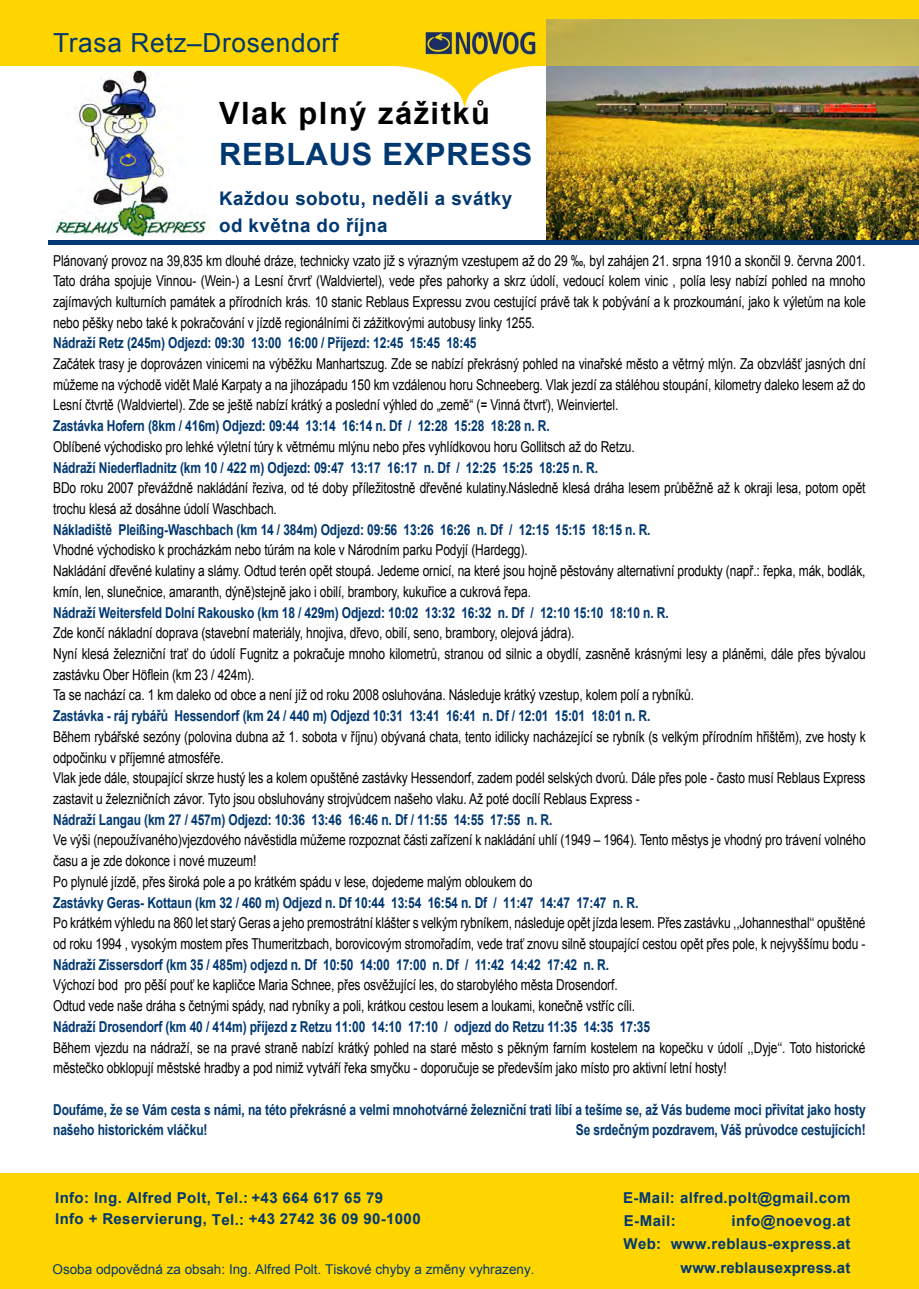
<style>
.page{position:relative;width:919px;height:1289px;background:#fff}
.page>*{position:absolute;margin:0;border:0;box-sizing:border-box;transform-origin:0 0}
.t1{font:700 30.75px "Arial";letter-spacing:.05em;color:#000}
.t2{font:700 30.75px "Arial";letter-spacing:.025em;color:#003871}
.t3{font:26.25px "Arial";letter-spacing:.025em;color:#003871}
.t4{font:700 18.75px/27px "Arial";letter-spacing:.025em;color:#003871}
.t5{font:15px/20.7px "Arial";letter-spacing:-.01em;color:#000;scale:.8 1}
.t6{font:700 15px/20.7px "Arial";letter-spacing:-.01em;color:#003871;scale:.8 1}
.t7{font:700 15px/21.9px "Arial";letter-spacing:.025em;color:#003871}
.t8{font:700 15px/23.2px "Arial";letter-spacing:.03em;color:#003871}
.t9{font:700 15px/23.2px "Arial";letter-spacing:.025em;color:#003870;text-align:right}
.t10{font:13.5px "Arial";color:#003870}
.s1{font-style:inherit}
.s2{color:#003870}
</style>
<div class="page">
<div style="left:0;top:1172px;width:918px;height:116px;background:#ffd500"></div>
<div style="left:0;top:0;width:918px;height:66px;background:#ffd500"></div>
<img style="left:546px;top:66px;width:372px;height:174px">
<div style="left:49px;top:240px;width:869px;height:5px;background:#003871"></div>
<img style="left:55px;top:70px;width:155px;height:166px">
<svg style="left:394px;top:48px;width:142px;height:58px"></svg>
<svg style="left:546px;top:19px;width:372px;height:47px;background:#c1b455"></svg>
<img style="left:424px;top:29px;width:112px;height:27px">
<h2 class="t3" style="left:53px;top:26px;width:286px">Trasa Retz–Drosendorf</h2>
<h1 class="t1" style="left:219px;top:93px;width:272px">Vlak plný zážitků</h1>
<h1 class="t2" style="left:219px;top:134px;width:315px">REBLAUS EXPRESS</h1>
<p class="t4" style="left:219px;top:186px;width:294px">Každou sobotu, neděli a svátky od května do října</p>
<p class="t5" style="left:53px;top:250px;width:1017px;text-align:justify">Plánovaný provoz na 39,835 km dlouhé dráze, technicky vzato již s výrazným vzestupem až do 29 ‰, byl zahájen 21. srpna 1910 a skončil 9. června 2001.<br>Tato dráha spojuje Vinnou- (Wein-) a Lesní črvrť (Waldviertel), vede přes pahorky a skrz údolí, vedoucí kolem vinic , polía lesy nabízí pohled na mnoho zajímavých kulturních památek a přírodních krás. 10 stanic Reblaus Expressu zvou cestující právě tak k pobývání a k prozkoumání, jako k výletům na kole nebo pěšky nebo také k pokračování v jízdě regionálními či zážitkovými autobusy linky 1255.</p>
<p class="t6" style="left:53px;top:333px;width:530px">Nádraží Retz (245m) Odjezd: 09:30 13:00 16:00 / Příjezd: 12:45 15:45 18:45</p>
<p class="t5" style="left:53px;top:353px;width:1017px;text-align:justify">Začátek trasy je doprovázen vinicemi na výběžku Manhartszug. Zde se nabízí překrásný pohled na vinařské město a větrný mlýn. Za obzvlášť jasných dní můžeme na východě vidět Malé Karpaty a na jihozápadu 150 km vzdálenou horu Schneeberg. Vlak jezdí za stáléhou stoupání, kilometry daleko lesem až do Lesní čtvrtě (Waldviertel). Zde se ještě nabízí krátký a poslední výhled do „země“ (= Vinná čtvrť), Weinviertel.</p>
<p class="t6" style="left:53px;top:416px;width:622px">Zastávka Hofern (8km / 416m) Odjezd: 09:44 13:14 16:14 n. Df / 12:28 15:28 18:28 n. R.</p>
<p class="t5" style="left:53px;top:436px;width:728px">Oblíbené východisko pro lehké výletní túry k větrnému mlýnu nebo přes vyhlídkovou horu Gollitsch až do Retzu.</p>
<p class="t6" style="left:53px;top:457px;width:682px">Nádraží Niederfladnitz (km 10 / 422 m) Odjezd: 09:47 13:17 16:17 n. Df / 12:25 15:25 18:25 n. R.</p>
<p class="t5" style="left:53px;top:478px;width:1016px">BDo roku 2007 převáždně nakládání řeziva, od té doby příležitostně dřevěné kulatiny.Následně klesá dráha lesem průběžně až k okraji lesa, potom opět trochu klesá až dosáhne údolí Waschbach.</p>
<p class="t6" style="left:53px;top:519px;width:748px">Nákladiště Pleißing-Waschbach (km 14 / 384m) Odjezd: 09:56 13:26 16:26 n. Df / 12:15 15:15 18:15 n. R.</p>
<p class="t5" style="left:53px;top:540px;width:1016px">Vhodné východisko k procházkám nebo túrám na kole v Národním parku Podyjí (Hardegg).<br>Nakládání dřevěné kulatiny a slámy. Odtud terén opět stoupá. Jedeme ornicí, na které jsou hojně pěstovány alternativní produkty (např.: řepka, mák, bodlák, kmín, len, slunečnice, amaranth, dýně)stejně jako i obilí, brambory, kukuřice a cukrová řepa.</p>
<p class="t6" style="left:53px;top:602px;width:770px">Nádraží Weitersfeld Dolní Rakousko (km 18 / 429m) Odjezd: 10:02 13:32 16:32 n. Df / 12:10 15:10 18:10 n. R.</p>
<p class="t5" style="left:53px;top:623px;width:1016px">Zde končí nákladní doprava (stavební materiály, hnojiva, dřevo, obilí, seno, brambory, olejová jádra).<br>Nyní klesá železniční trať do údolí Fugnitz a pokračuje mnoho kilometrů, stranou od silnic a obydlí, zasněně krásnými lesy a pláněmi, dále přes bývalou zastávku Ober Höflein (km 23 / 424m).<br>Ta se nachází ca. 1 km daleko od obce a není jíž od roku 2008 osluhována. Následuje krátký vzestup, kolem polí a rybníků.</p>
<p class="t6" style="left:53px;top:706px;width:748px">Zastávka - ráj rybářů Hessendorf (km 24 / 440 m) Odjezd 10:31 13:41 16:41 n. Df / 12:01 15:01 18:01 n. R.</p>
<p class="t5" style="left:53px;top:726px;width:1017px">Během rybářské sezóny (polovina dubna až 1. sobota v říjnu) obývaná chata, tento idilicky nacházející se rybník (s velkým přírodním hřištěm), zve hosty k odpočinku v příjemné atmosféře.<br>Vlak jede dále, stoupající skrze hustý les a kolem opuštěné zastávky Hessendorf, zadem podél selských dvorů. Dále přes pole - často musí Reblaus Express zastavit u železničních závor. Tyto jsou obsluhovány strojvůdcem našeho vlaku. Až poté docílí Reblaus Express -</p>
<p class="t6" style="left:53px;top:809px;width:625px">Nádraží Langau (km 27 / 457m) Odjezd: 10:36 13:46 16:46 n. Df / 11:55 14:55 17:55 n. R.</p>
<p class="t5" style="left:53px;top:830px;width:1017px">Ve výši (nepoužívaného)vjezdového návěstidla můžeme rozpoznat části zařízení k nakládání uhlí (1949 – 1964). Tento městys je vhodný pro trávení volného času a je zde dokonce i nové muzeum!<br>Po plynulé jízdě, přes široká pole a po krátkém spádu v lese, dojedeme malým obloukem do</p>
<p class="t6" style="left:53px;top:892px;width:733px">Zastávky Geras- Kottaun (km 32 / 460 m) Odjezd n. Df 10:44 13:54 16:54 n. Df / 11:47 14:47 17:47 n. R.</p>
<p class="t5" style="left:53px;top:912px;width:1016px">Po krátkém výhledu na 860 let starý Geras a jeho premostrátní klášter s velkým rybníkem, následuje opět jízda lesem. Přes zastávku ,,Johannesthal‘‘ opuštěné od roku 1994 , vysokým mostem přes Thumeritzbach, borovicovým stromořadím, vede trať znovu silně stoupající cestou opět přes pole, k nejvyššímu bodu -</p>
<p class="t6" style="left:53px;top:954px;width:696px">Nádraží Zissersdorf (km 35 / 485m) odjezd n. Df 10:50 14:00 17:00 n. Df / 11:42 14:42 17:42 n. R.</p>
<p class="t5" style="left:53px;top:974px;width:728px">Výchozí bod pro pěší pouť ke kapličce Maria Schnee, přes osvěžující les, do starobylého města Drosendorf.<br>Odtud vede naše dráha s četnými spády, nad rybníky a poli, krátkou cestou lesem a loukami, konečně vstříc cíli.</p>
<p class="t6" style="left:53px;top:1016px;width:747px">Nádraží Drosendorf (km 40 / 414m) příjezd z Retzu 11:00 14:10 17:10 / odjezd do Retzu 11:35 14:35 17:35</p>
<p class="t5" style="left:53px;top:1037px;width:1016px">Během vjezdu na nádraží, se na pravé straně nabízí krátký pohled na staré město s pěkným farním kostelem na kopečku v údolí ,,Dyje‘‘. Toto historické městečko obklopují městské hradby a pod nimiž vytváří řeka smyčku - doporučuje se především jako místo pro aktivní letní hosty!</p>
<p class="t6" style="left:53px;top:1099px;width:1017px">Doufáme, že se Vám cesta s námi, na této překrásné a velmi mnohotvárné železniční trati líbí a tešíme se, až Vás budeme moci přivítat jako hosty našeho historickém vláčku!</p>
<p class="t6" style="left:576px;top:1120px;width:363px">Se srdečným pozdravem, Váš průvodce cestujících!</p>
<p class="t7" style="left:55px;top:1186px;width:367px"><span class="s1">Info:</span> Ing. Alfred Polt, <span class="s1">Tel.:</span> +43 664 617 65 79<br><span class="s2">Info</span> <span class="s1">+ Reservierung</span>, <span class="s1">Tel.: +43</span> 2742 36 09 90-1000</p>
<p class="t10" style="left:53px;top:1260px;width:483px">Osoba odpovědná za obsah: Ing. Alfred Polt. Tiskové chyby a změny vyhrazeny.</p>
<p class="t8" style="left:623px;top:1186px;width:229px"><span class="s1">E-Mail:</span> alfred.polt@gmail.com<br>E-Mail:</p>
<p class="t8" style="left:731px;top:1209px;width:120px">info@noevog.at</p>
<p class="t9" style="left:623px;top:1232px;width:228px">Web: www.reblaus-express.at <span class="s1">www.</span>reblausexpress.at</p>
</div>
